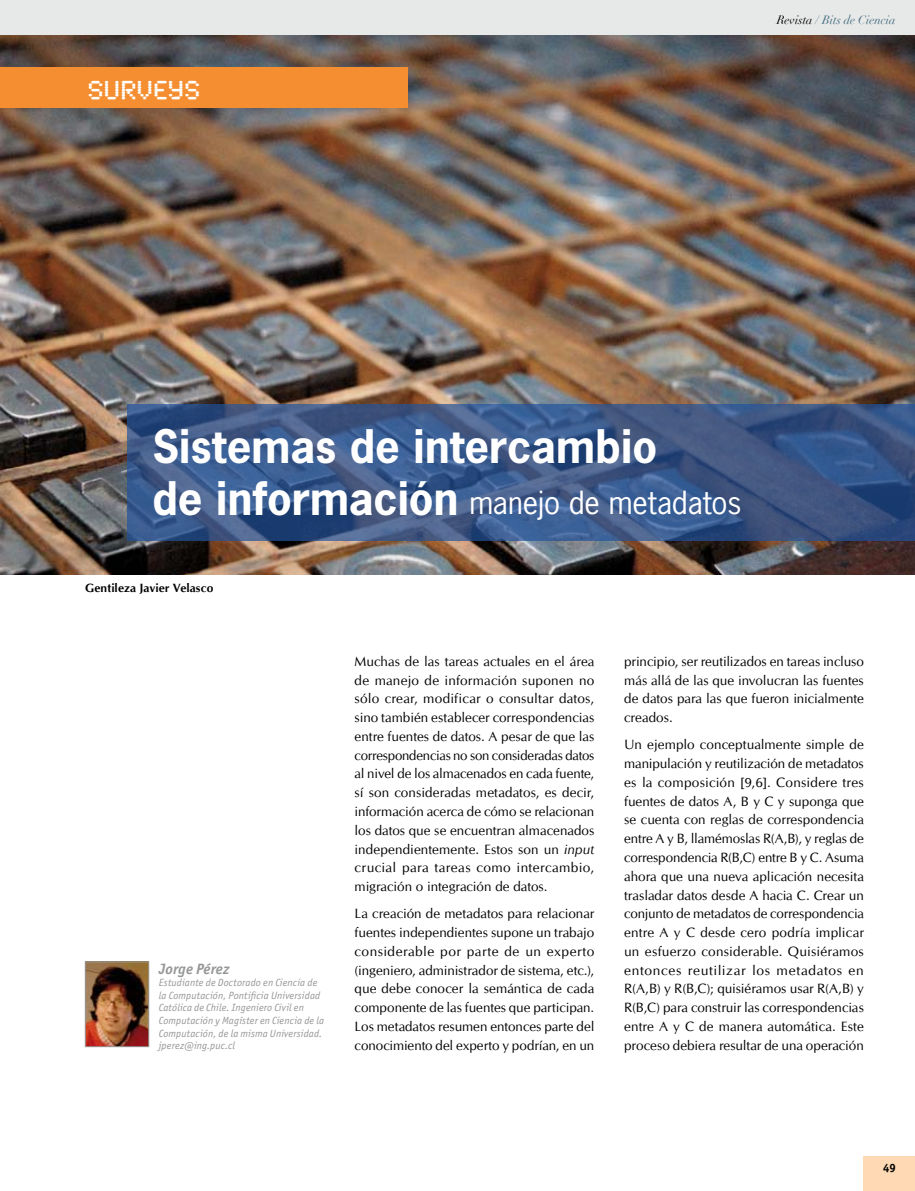
<style>
.page{position:relative;width:915px;height:1191px;background:#fff}
.page>*{position:absolute;margin:0;border:0;box-sizing:border-box;transform-origin:0 0}
.t1{font:700 43.5px/52.2px "News Gothic Std";color:#fff}
.t2{font:30px "News Gothic Std";letter-spacing:-.005em;color:#fff}
.t3{font:27px "Synchro LET";color:#fff}
.t4{font:italic 700 15px "Officina San ITC";color:#969797}
.t5{font:13.5px/18.8px "CG Omega";letter-spacing:.005em;color:#000;text-align:justify}
.t6{font:700 12px "CG Omega";letter-spacing:.005em;color:#000}
.t7{font:italic 12px "Didot";color:#3e6a7d}
.t8{font:700 12px "Officina San ITC";color:#000}
.t9{font:italic 10.5px/12.6px "Officina San ITC";letter-spacing:.015em;color:#969797}
.s1{color:#000}
.s2{font-style:italic}
</style>
<div class="page">
<img style="left:0;top:34px;width:914px;height:540px">
<svg style="left:128px;top:404px;width:786px;height:136px;background:#3b5887"></svg>
<div style="left:0;top:67px;width:408px;height:40px;background:#f48e30"></div>
<img style="left:87px;top:963px;width:60px;height:81px">
<div style="left:85px;top:961px;width:64px;height:85px;border:1px solid #969797"></div>
<div style="left:0;top:0;width:914px;height:34px;background:#e7e8e8"></div>
<div style="left:863px;top:1157px;width:51px;height:34px;background:#fed9b3"></div>
<h3 class="t3" style="left:88px;top:65px;width:114px">SURVEYS</h3>
<p class="t7" style="left:776px;top:12px;width:120px"><span class="s1">Revista</span> / Bits de Ciencia</p>
<h1 class="t1" style="left:152px;top:419px;width:506px">Sistemas de intercambio de información</h1>
<h2 class="t2" style="left:469px;top:483px;width:274px">manejo de metadatos</h2>
<p class="t6" style="left:85px;top:580px;width:130px">Gentileza Javier Velasco</p>
<p class="t4" style="left:159px;top:959px;width:72px">Jorge Pérez</p>
<p class="t9" style="left:159px;top:976px;width:167px">Estudiante de Doctorado en Ciencia de la Computación, Pontificia Universidad Católica de Chile. Ingeniero Civil en Computación y Magíster en Ciencia de la Computación, de la misma Universidad. jperez@ing.puc.cl</p>
<p class="t5" style="left:354px;top:652px;width:241px">Muchas de las tareas actuales en el área de manejo de información suponen no sólo crear, modificar o consultar datos, sino también establecer correspondencias entre fuentes de datos. A pesar de que las correspondencias no son consideradas datos al nivel de los almacenados en cada fuente, sí son consideradas metadatos, es decir, información acerca de cómo se relacionan los datos que se encuentran almacenados independientemente. Estos son un <span class="s2">input </span>crucial para tareas como intercambio, migración o integración de datos.</p>
<p class="t5" style="left:354px;top:904px;width:241px">La creación de metadatos para relacionar fuentes independientes supone un trabajo considerable por parte de un experto (ingeniero, administrador de sistema, etc.), que debe conocer la semántica de cada componente de las fuentes que participan.<br>Los metadatos resumen entonces parte del conocimiento del experto y podrían, en un</p>
<p class="t5" style="left:624px;top:652px;width:241px">principio, ser reutilizados en tareas incluso más allá de las que involucran las fuentes de datos para las que fueron inicialmente creados.</p>
<p class="t5" style="left:624px;top:735px;width:241px">Un ejemplo conceptualmente simple de manipulación y reutilización de metadatos es la composición [9,6]. Considere tres fuentes de datos A, B y C y suponga que se cuenta con reglas de correspondencia entre A y B, llamémoslas R(A,B), y reglas de correspondencia R(B,C) entre B y C. Asuma ahora que una nueva aplicación necesita trasladar datos desde A hacia C. Crear un conjunto de metadatos de correspondencia entre A y C desde cero podría implicar un esfuerzo considerable. Quisiéramos entonces reutilizar los metadatos en R(A,B) y R(B,C); quisiéramos usar R(A,B) y R(B,C) para construir las correspondencias entre A y C de manera automática. Este proceso debiera resultar de una operación</p>
<p class="t8" style="left:882px;top:1160px;width:14px">49</p>
</div>
